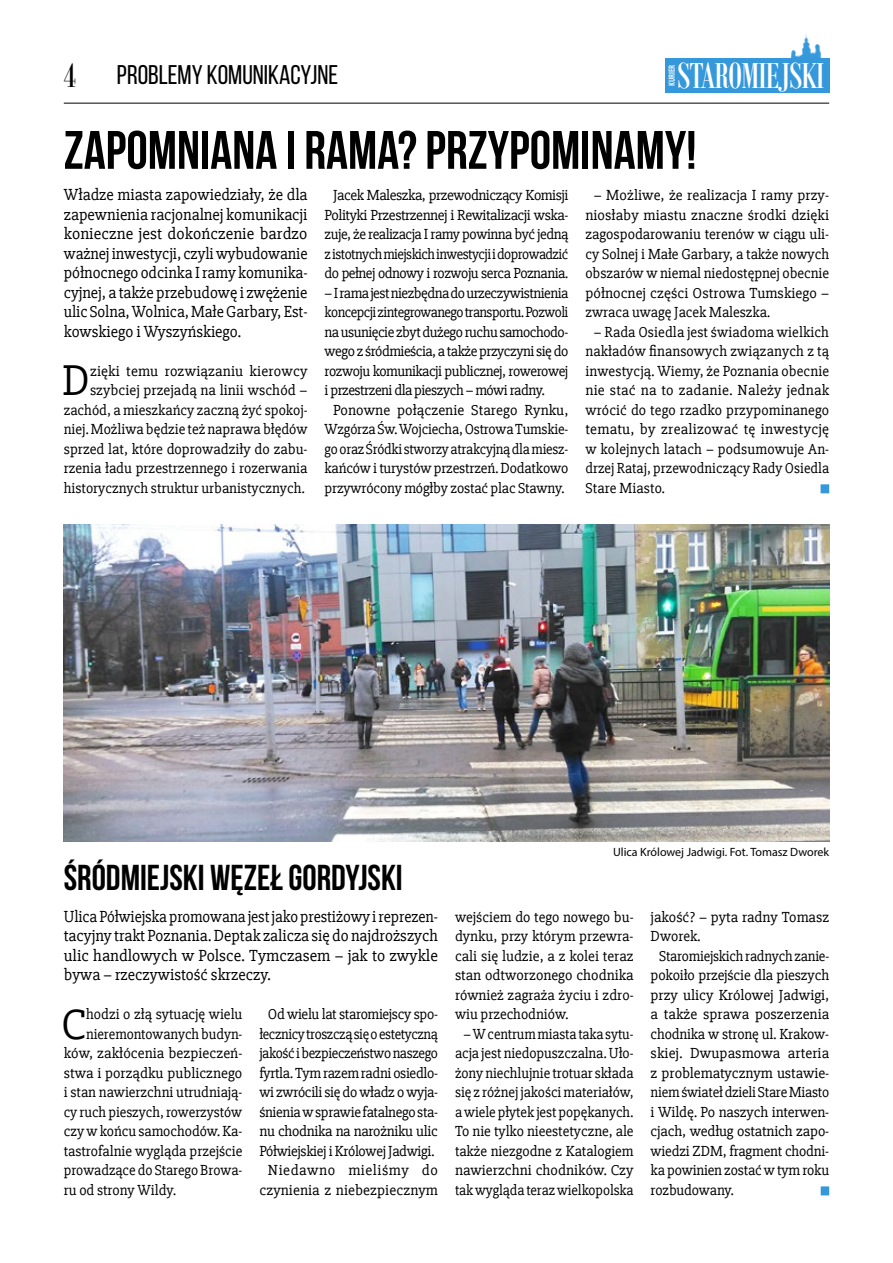
<style>
.page{position:relative;width:893px;height:1263px;background:#fff}
.page>*{position:absolute;margin:0;border:0;box-sizing:border-box;transform-origin:0 0}
.t1{font:700 54px "Bebas Neue";color:#000}
.t2{font:44.25px "Slabo 27 px";color:#000}
.t3{font:39px "Bodoni MT Condensed";letter-spacing:-.025em;color:#fff}
.t4{font:700 36px "Bebas Neue";color:#000}
.t5{font:27px "Bebas Neue";color:#000}
.t6{font:16.5px/19.5px "Slabo 27 px";color:#000;text-align:justify}
.t7{font:15px/19.5px "Slabo 27 px";letter-spacing:-.005em;color:#000;text-align:justify}
.t8{font:15px/19.5px "Slabo 27 px";letter-spacing:-.03em;color:#000;text-align:center}
.t9{font:15px "Slabo 27 px";letter-spacing:-.035em;color:#000}
.t10{font:12px "Myriad Pro";color:#000}
.t11{font:600 condensed 9px "Myriad Pro";letter-spacing:-.005em;color:#fff}
.s1{font-family:"Bodoni MT Condensed";font-size:36px}
</style>
<div class="page">
<hr style="left:64px;top:103px;width:765px;height:1px;background:#000">
<img style="left:64px;top:525px;width:765px;height:316px">
<img style="left:791px;top:35px;width:32px;height:24px">
<div style="left:665px;top:59px;width:164px;height:34px;background:#3498db"></div>
<div style="left:820px;top:484px;width:9px;height:9px;background:#3498db"></div>
<div style="left:821px;top:1186px;width:8px;height:9px;background:#3498db"></div>
<h3 class="t5" style="left:64px;top:60px;width:276px"><span class="s1">4</span> PROBLEMY KOMUNIKACYJNE</h3>
<p class="t11" style="left:667px;top:86px;width:23px;rotate:-90deg">KURIER</p>
<h3 class="t3" style="left:677px;top:52px;width:149px">STAROMIEJSKI</h3>
<h1 class="t1" style="left:64px;top:121px;width:634px">ZAPOMNIANA I RAMA? PRZYPOMINAMY!</h1>
<p class="t6" style="left:64px;top:185px;width:245px">Władze miasta zapowiedziały, że dla zapewnienia racjonalnej komunikacji konieczne jest dokończenie bardzo ważnej inwestycji, czyli wybudowanie północnego odcinka I ramy komunika&shy;cyjnej, a także przebudowę i zwężenie ulic Solna, Wolnica, Małe Garbary, Est&shy;kowskiego i Wyszyńskiego.</p>
<h2 class="t2" style="left:62px;top:355px;width:29px">D</h2>
<p class="t8" style="left:325px;top:185px;width:245px">Jacek Maleszka, przewodniczący Komisji Polityki Przestrzennej i Rewitalizacji wska&shy;zuje, że realizacja I ramy powinna być jedną z istotnych miejskich inwestycji i doprowadzić do pełnej odnowy i rozwoju serca Poznania.</p>
<p class="t8" style="left:325px;top:283px;width:245px">– I rama jest niezbędna do urzeczywistnienia</p>
<p class="t9" style="left:325px;top:304px;width:245px">koncepcji zintegrowanego transportu. Pozwoli</p>
<p class="t8" style="left:325px;top:322px;width:245px">na usunięcie zbyt dużego ruchu samochodo-</p>
<p class="t8" style="left:325px;top:341px;width:245px">wego z śródmieścia, a także przyczyni się do</p>
<p class="t8" style="left:325px;top:361px;width:245px">rozwoju komunikacji publicznej, rowerowej</p>
<p class="t8" style="left:325px;top:380px;width:222px">i przestrzeni dla pieszych – mówi radny.</p>
<p class="t7" style="left:333px;top:400px;width:237px">Ponowne połączenie Starego Rynku,</p>
<p class="t7" style="left:325px;top:419px;width:245px">Wzgórza Św. Wojciecha, Ostrowa Tumskie-</p>
<p class="t7" style="left:325px;top:439px;width:245px">go oraz Śródki stworzy atrakcyjną dla miesz-</p>
<p class="t7" style="left:325px;top:458px;width:245px">kańców i turystów przestrzeń. Dodatkowo</p>
<p class="t7" style="left:325px;top:478px;width:241px">przywrócony mógłby zostać plac Stawny.</p>
<p class="t7" style="left:585px;top:185px;width:245px;text-indent:9px">– Możliwe, że realizacja I ramy przy&shy;niosłaby miastu znaczne środki dzięki zagospodarowaniu terenów w ciągu uli&shy;cy Solnej i Małe Garbary, a także nowych obszarów w niemal niedostępnej obecnie północnej części Ostrowa Tumskiego – zwraca uwagę Jacek Maleszka.</p>
<p class="t7" style="left:585px;top:322px;width:245px;text-indent:9px">– Rada Osiedla jest świadoma wielkich nakładów finansowych związanych z tą inwestycją. Wiemy, że Poznania obecnie nie stać na to zadanie. Należy jednak wrócić do tego rzadko przypominanego tematu, by zrealizować tę inwestycję w kolejnych latach – podsumowuje An&shy;drzej Rataj, przewodniczący Rady Osiedla Stare Miasto.</p>
<p class="t7" style="left:64px;top:361px;width:245px;text-align:right">zięki temu rozwiązaniu kierowcy szybciej przejadą na linii wschód – zachód, a mieszkańcy zaczną żyć spokoj&shy;niej. Możliwa będzie też naprawa błędów sprzed lat, które doprowadziły do zabu&shy;rzenia ładu przestrzennego i rozerwania historycznych struktur urbanistycznych.</p>
<h3 class="t4" style="left:64px;top:858px;width:340px">ŚRÓDMIEJSKI WĘZEŁ GORDYJSKI</h3>
<p class="t6" style="left:64px;top:906px;width:376px">Ulica Półwiejska promowana jest jako prestiżowy i reprezen&shy;tacyjny trakt Poznania. Deptak zalicza się do najdroższych ulic handlowych w Polsce. Tymczasem – jak to zwykle bywa – rzeczywistość skrzeczy.</p>
<h2 class="t2" style="left:62px;top:998px;width:26px">C</h2>
<p class="t7" style="left:86px;top:1004px;width:158px">hodzi o złą sytuację wielu</p>
<p class="t7" style="left:259px;top:1004px;width:180px;text-align:center">Od wielu lat staromiejscy spo&shy;łecznicy troszczą się o estetyczną jakość i bezpieczeństwo naszego fyrtla. Tym razem radni osiedlo&shy;wi zwrócili się do władz o wyja&shy;śnienia w sprawie fatalnego sta&shy;nu chodnika na narożniku ulic<br>Półwiejskiej i Królowej Jadwigi.<br>Niedawno mieliśmy do czynienia z niebezpiecznym</p>
<p class="t7" style="left:86px;top:1024px;width:158px">nieremontowanych budyn-</p>
<p class="t7" style="left:64px;top:1043px;width:180px">ków, zakłócenia bezpieczeń-</p>
<p class="t7" style="left:64px;top:1063px;width:180px">stwa i porządku publicznego</p>
<p class="t7" style="left:64px;top:1082px;width:180px">i stan nawierzchni utrudniają-</p>
<p class="t7" style="left:64px;top:1102px;width:180px">cy ruch pieszych, rowerzystów</p>
<p class="t7" style="left:64px;top:1121px;width:180px">czy w końcu samochodów. Ka-</p>
<p class="t7" style="left:64px;top:1141px;width:180px">tastrofalnie wygląda przejście</p>
<p class="t7" style="left:64px;top:1160px;width:180px">prowadzące do Starego Browa-</p>
<p class="t7" style="left:64px;top:1180px;width:114px">ru od strony Wildy.</p>
<p class="t10" style="left:613px;top:845px;width:218px">Ulica Królowej Jadwigi. Fot. Tomasz Dworek</p>
<p class="t7" style="left:455px;top:907px;width:180px">wejściem do tego nowego bu&shy;dynku, przy którym przewra&shy;cali się ludzie, a z kolei teraz stan odtworzonego chodnika również zagraża życiu i zdro&shy;wiu przechodniów.</p>
<p class="t7" style="left:455px;top:1024px;width:180px;text-align:center">– W centrum miasta taka sytu&shy;acja jest niedopuszczalna. Uło&shy;żony niechlujnie trotuar składa się z różnej jakości materiałów, a wiele płytek jest popękanych.<br>To nie tylko nieestetyczne, ale także niezgodne z Katalogiem nawierzchni chodników. Czy tak wygląda teraz wielkopolska</p>
<p class="t7" style="left:651px;top:907px;width:180px">jakość? – pyta radny Tomasz</p>
<p class="t7" style="left:651px;top:926px;width:51px">Dworek.</p>
<p class="t7" style="left:659px;top:946px;width:172px">Staromiejskich radnych zanie-</p>
<p class="t7" style="left:651px;top:965px;width:180px">pokoiło przejście dla pieszych</p>
<p class="t7" style="left:651px;top:985px;width:180px">przy ulicy Królowej Jadwigi,</p>
<p class="t7" style="left:651px;top:1004px;width:180px">a także sprawa poszerzenia</p>
<p class="t7" style="left:651px;top:1024px;width:180px">chodnika w stronę ul. Krakow-</p>
<p class="t7" style="left:651px;top:1043px;width:180px">skiej. Dwupasmowa arteria</p>
<p class="t7" style="left:651px;top:1063px;width:180px">z problematycznym ustawie-</p>
<p class="t7" style="left:651px;top:1082px;width:180px">niem świateł dzieli Stare Miasto</p>
<p class="t7" style="left:651px;top:1102px;width:180px">i Wildę. Po naszych interwen-</p>
<p class="t7" style="left:651px;top:1121px;width:180px">cjach, według ostatnich zapo-</p>
<p class="t7" style="left:651px;top:1141px;width:180px">wiedzi ZDM, fragment chodni-</p>
<p class="t7" style="left:651px;top:1160px;width:180px">ka powinien zostać w tym roku</p>
<p class="t7" style="left:651px;top:1180px;width:85px">rozbudowany.</p>
</div>
